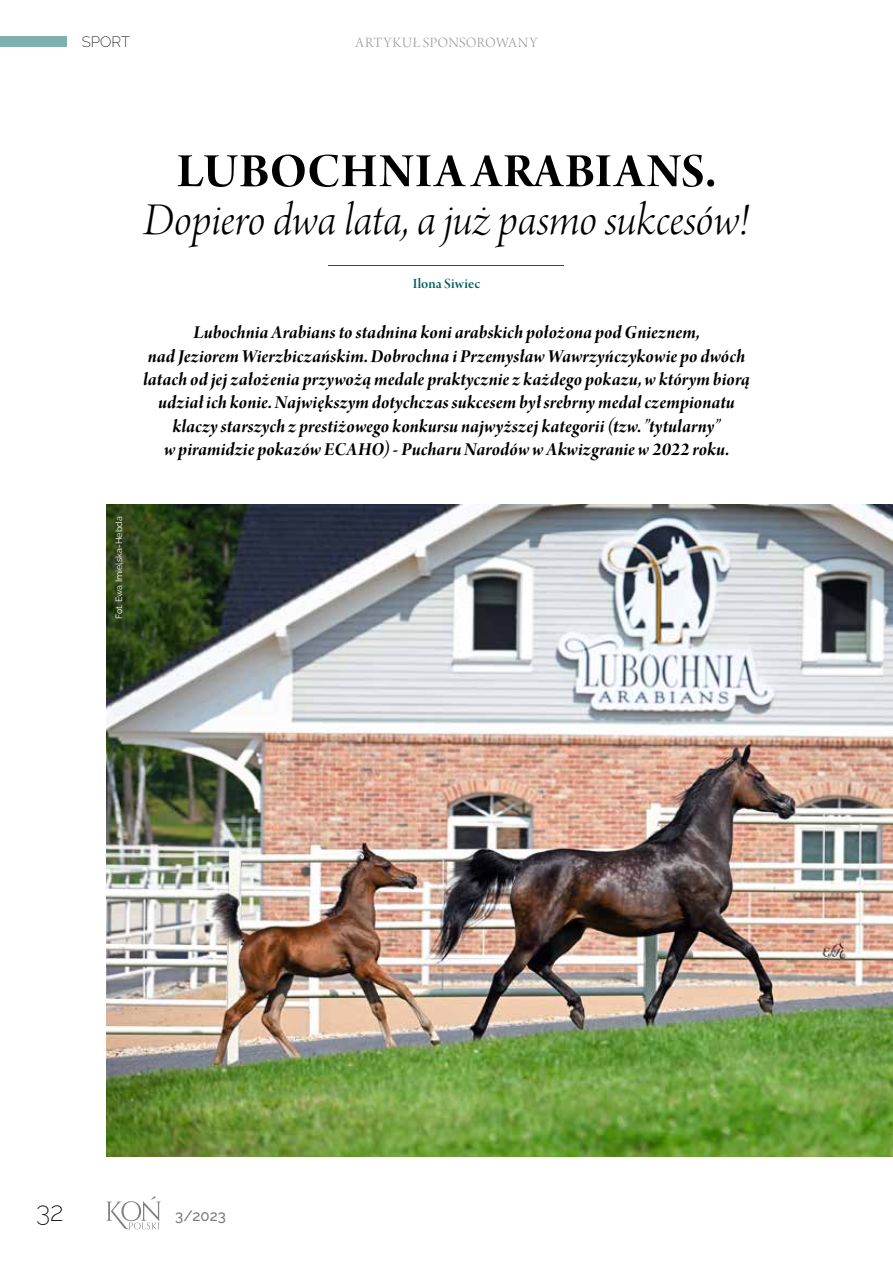
<style>
.page{position:relative;width:893px;height:1263px;background:#fff}
.page>*{position:absolute;margin:0;border:0;box-sizing:border-box;transform-origin:0 0}
.t1{font:51px "Arno Pro Bold Display";letter-spacing:.04em;color:#000}
.t2{font:48px "Arno Pro Light Italic Display";letter-spacing:-.005em;color:#000}
.t3{font:200 27px "Raleway";color:#000}
.t4{font:19.5px/23.4px "Arno Pro Bold Italic Display";letter-spacing:.005em;color:#000;text-align:center}
.t5{font:15px "Arno Pro Light Display";letter-spacing:.02em;color:#9d9d9c}
.t6{font:15px "Arno Pro Smbd Display";letter-spacing:.01em;color:#025f5f}
.t7{font:500 15px "Raleway";color:#7c7b7b}
.t8{font:200 15px "Raleway";color:#000}
.t9{font:9px "Raleway";color:#fff}
</style>
<div class="page">
<svg style="left:106px;top:1196px;width:55px;height:33px"></svg>
<div style="left:0;top:36px;width:67px;height:11px;background:#80afaf"></div>
<hr style="left:329px;top:266px;width:235px;height:1px;background:#005f5f">
<img style="left:106px;top:504px;width:787px;height:653px">
<p class="t8" style="left:82px;top:33px;width:50px">SPORT</p>
<p class="t5" style="left:356px;top:34px;width:183px">ARTYKUŁ SPONSOROWANY</p>
<h1 class="t1" style="left:177px;top:143px;width:540px">LUBOCHNIA ARABIANS.</h1>
<h2 class="t2" style="left:144px;top:193px;width:607px">Dopiero dwa lata, a już pasmo sukcesów!</h2>
<p class="t6" style="left:413px;top:276px;width:69px">Ilona Siwiec</p>
<p class="t4" style="left:143px;top:322px;width:608px">Lubochnia Arabians to stadnina koni arabskich położona pod Gnieznem,<br>nad Jeziorem Wierzbiczańskim. Dobrochna i Przemysław Wawrzyńczykowie po dwóch latach od jej założenia przywożą medale praktycznie z każdego pokazu, w którym biorą udział ich konie. Największym dotychczas sukcesem był srebrny medal czempionatu klaczy starszych z prestiżowego konkursu najwyższej kategorii (tzw. ”tytularny”<br>w piramidzie pokazów ECAHO) - Pucharu Narodów w Akwizgranie w 2022 roku.</p>
<p class="t9" style="left:114px;top:619px;width:104px;rotate:-90deg">Fot. Ewa Imielska-Hebda</p>
<h3 class="t3" style="left:36px;top:1195px;width:29px">32</h3>
<p class="t7" style="left:175px;top:1207px;width:52px">3/2023</p>
</div>
